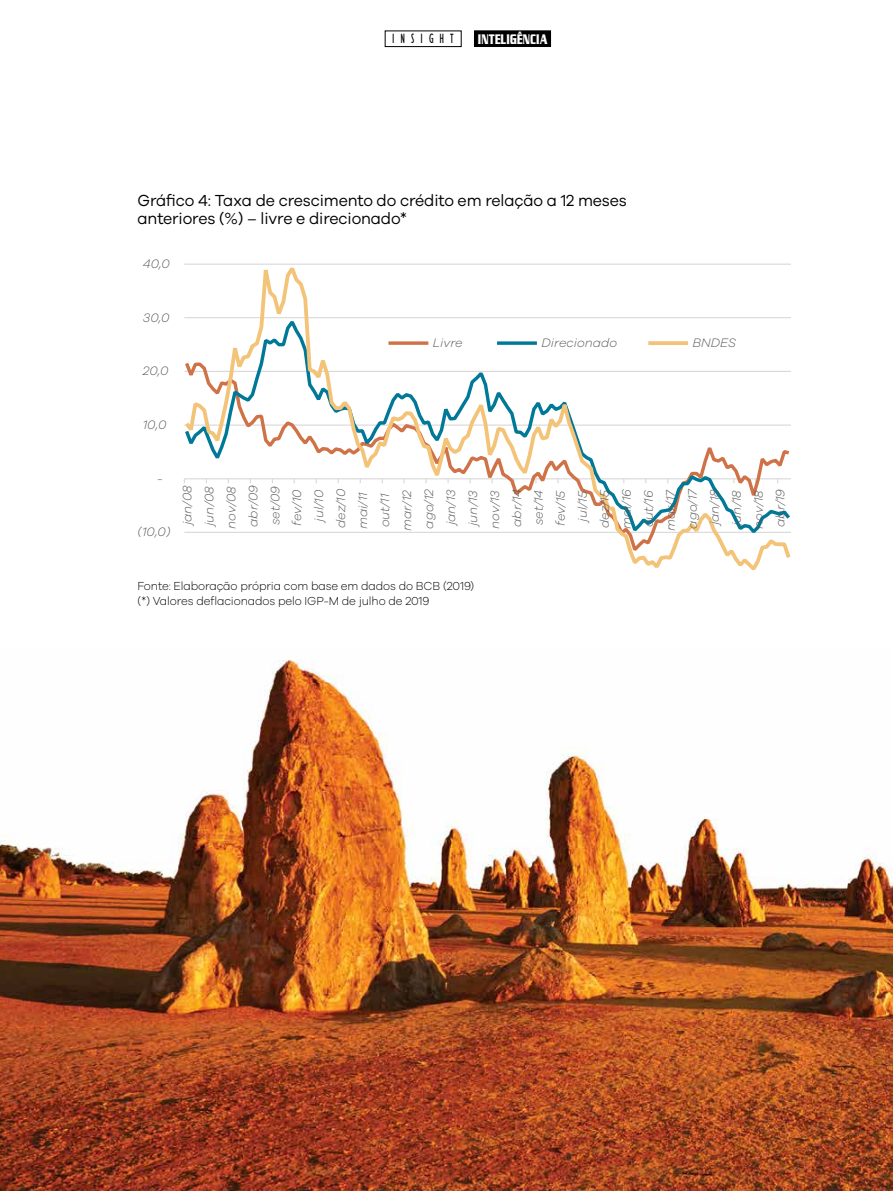
<style>
.page{position:relative;width:893px;height:1191px;background:#fff}
.page>*{position:absolute;margin:0;border:0;box-sizing:border-box;transform-origin:0 0}
.t1{font:16.5px/18px "Galano Grotesque";letter-spacing:-.01em;color:#000;scale:.96 1}
.t2{font:15px "Geodet Display S Sk";letter-spacing:.02em;color:#fff;scale:.6 1}
.t3{font:condensed 13.5px "Humanist 521 BT";letter-spacing:.55em;color:#000;scale:.8 1}
.t4{font:italic 300 12.6px/21.9px "Galano Grotesque";color:#5a5a5a;text-align:center}
.t5{font:300 12px/15px "Galano Grotesque";letter-spacing:-.01em;color:#000;scale:.96 1}
</style>
<div class="page">
<div style="left:474px;top:31px;width:76px;height:15px;background:#000"></div>
<div style="left:474px;top:31px;width:77px;height:16px;border:1px solid #000"></div>
<div style="left:385px;top:31px;width:76px;height:16px;border:1px solid #000"></div>
<img style="left:0;top:659px;width:893px;height:532px">
<hr style="left:184px;top:263px;width:607px;height:2px;background:#d9d9d8">
<hr style="left:184px;top:585px;width:607px;height:1px;background:#d9d9d8">
<svg style="left:184px;top:264px;width:607px;height:307px"></svg>
<svg style="left:388px;top:341px;width:40px;height:4px"></svg>
<svg style="left:497px;top:341px;width:40px;height:4px"></svg>
<svg style="left:648px;top:341px;width:40px;height:4px"></svg>
<p class="t3" style="left:392px;top:31px;width:78px">INSIGHT</p>
<p class="t2" style="left:478px;top:30px;width:118px">INTELIGÊNCIA</p>
<h1 class="t1" style="left:138px;top:191px;width:511px">Gráfico 4: Taxa de crescimento do crédito em relação a 12 meses anteriores (%) – livre e direcionado*</h1>
<p class="t4" style="left:143px;top:252px;width:29px">40,0</p>
<p class="t4" style="left:143px;top:306px;width:28px">30,0</p>
<p class="t4" style="left:143px;top:360px;width:27px">20,0</p>
<p class="t4" style="left:143px;top:413px;width:25px">10,0</p>
<p class="t4" style="left:433px;top:331px;width:31px">Livre</p>
<p class="t4" style="left:541px;top:331px;width:77px">Direcionado</p>
<p class="t4" style="left:692px;top:331px;width:45px">BNDES</p>
<p class="t4" style="left:157px;top:467px;width:7px">-</p>
<p class="t4" style="left:137px;top:521px;width:35px">(10,0)</p>
<p class="t4" style="left:176px;top:531px;width:47px;rotate:-90deg">jan/08 jun/08 nov/08 abr/09 set/09 fev/10 jul/10 dez/10 mai/11 out/11 mar/12 ago/12 jan/13 jun/13 nov/13 abr/14 set/14 fev/15 jul/15 dez/15 mai/16 out/16 mar/17 ago/17 jan/18 jun/18 nov/18 abr/19</p>
<p class="t4" style="left:137px;top:574px;width:37px">(20,0)</p>
<p class="t5" style="left:138px;top:578px;width:352px">Fonte: Elaboração própria com base em dados do BCB (2019) (*) Valores deflacionados pelo IGP-M de julho de 2019</p>
</div>
